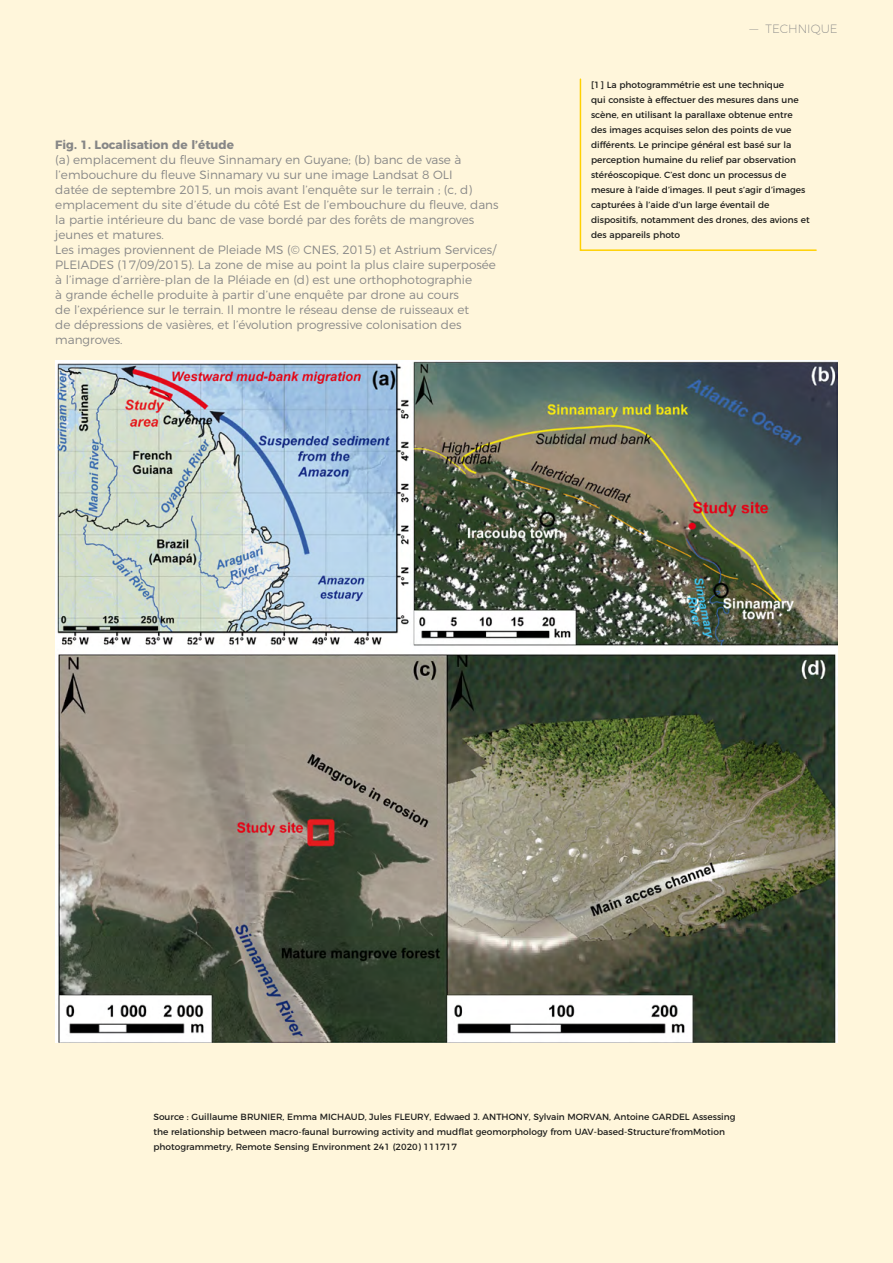
<style>
.page{position:relative;width:893px;height:1263px;background:#fff6db}
.page>*{position:absolute;margin:0;border:0;box-sizing:border-box;transform-origin:0 0}
.t1{font:300 12px/15px "Montserrat";color:#878787}
.t2{font:700 12px "Montserrat";color:#878787}
.t3{font:200 12px "Montserrat";color:#878787}
.t4{font:9px/15px "Montserrat";color:#1d1d1b}
</style>
<div class="page">
<img style="left:55px;top:360px;width:783px;height:682px">
<svg style="left:579px;top:78px;width:238px;height:173px"></svg>
<p class="t2" style="left:55px;top:135px;width:180px">Fig. 1. Localisation de l’étude</p>
<p class="t1" style="left:55px;top:151px;width:445px">(a) emplacement du fleuve Sinnamary en Guyane; (b) banc de vase à l’embouchure du fleuve Sinnamary vu sur une image Landsat 8 OLI<br>datée de septembre 2015, un mois avant l’enquête sur le terrain ; (c, d) emplacement du site d’étude du côté Est de l’embouchure du fleuve, dans la partie intérieure du banc de vase bordé par des forêts de mangroves jeunes et matures.<br>Les images proviennent de Pleiade MS (© CNES, 2015) et Astrium Services/ PLEIADES (17/09/2015). La zone de mise au point la plus claire superposée à l’image d’arrière-plan de la Pléiade en (d) est une orthophotographie<br>à grande échelle produite à partir d’une enquête par drone au cours<br>de l’expérience sur le terrain. Il montre le réseau dense de ruisseaux et<br>de dépressions de vasières, et l’évolution progressive colonisation des mangroves.</p>
<p class="t3" style="left:749px;top:19px;width:90px">― TECHNIQUE</p>
<p class="t4" style="left:591px;top:76px;width:220px">[1] La photogrammétrie est une technique<br>qui consiste à effectuer des mesures dans une scène, en utilisant la parallaxe obtenue entre des images acquises selon des points de vue différents. Le principe général est basé sur la perception humaine du relief par observation stéréoscopique. C’est donc un processus de mesure à l’aide d’images. Il peut s’agir d’images capturées à l’aide d’un large éventail de dispositifs, notamment des drones, des avions et des appareils photo</p>
<p class="t4" style="left:153px;top:1108px;width:584px">Source : Guillaume BRUNIER, Emma MICHAUD, Jules FLEURY, Edwaed J. ANTHONY, Sylvain MORVAN, Antoine GARDEL Assessing the relationship between macro-faunal burrowing activity and mudflat geomorphology from UAV-based-Structure’fromMotion photogrammetry, Remote Sensing Environment 241 (2020) 111717</p>
</div>
